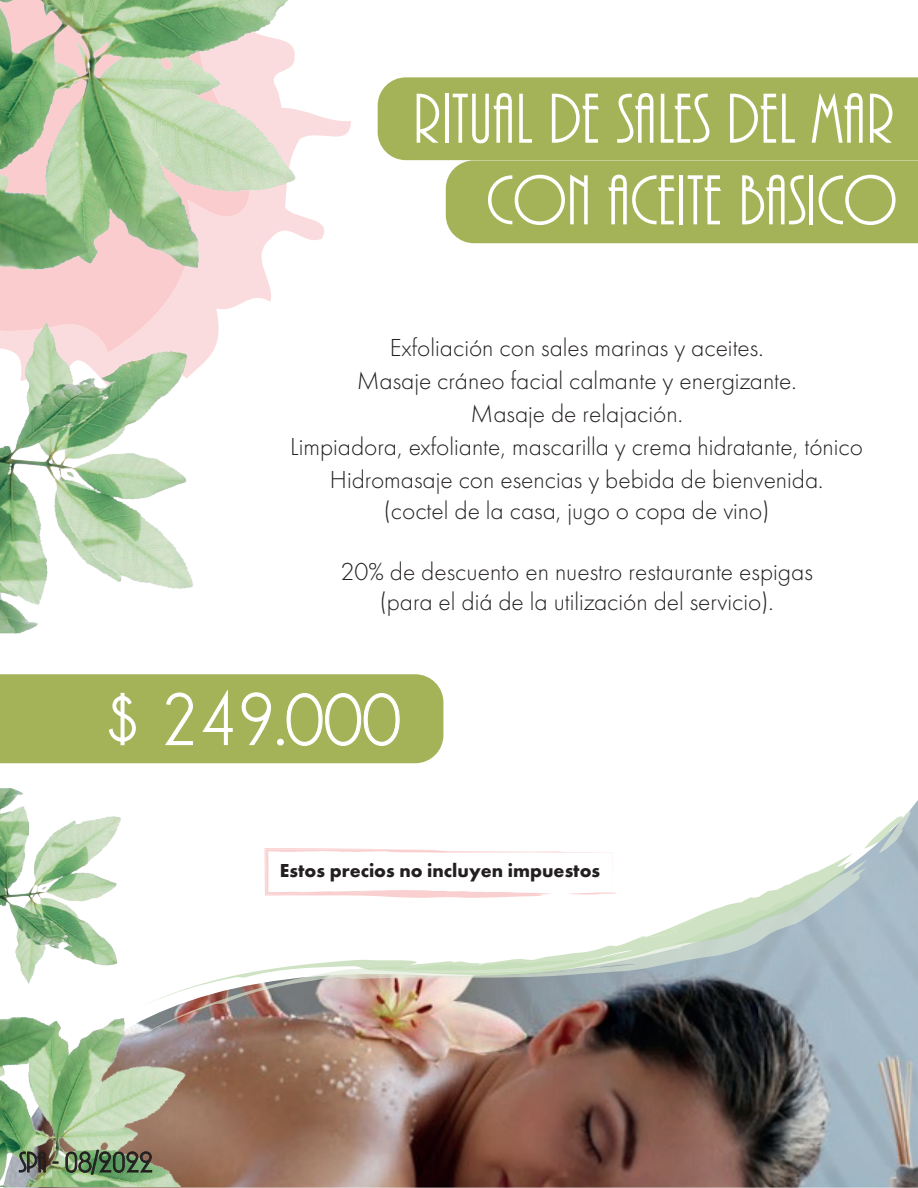
<style>
.page{position:relative;width:918px;height:1188px;background:#fff}
.page>*{position:absolute;margin:0;border:0;box-sizing:border-box;transform-origin:0 0}
.t1{font:73.8px "Champagne&Limousines";color:#fff}
.t2{font:73.5px/81.6px "ARBONNIE";letter-spacing:.005em;color:#fff;text-align:right}
.t3{font:30px "ARBONNIE";color:#231f20}
.t4{font:300 25.5px/33px "Futura PT";color:#231f20;text-align:center}
.t5{font:700 19.5px "Futura PT";color:#231f20}
</style>
<div class="page">
<img style="left:3px;top:800px;width:915px;height:388px">
<svg style="left:709px;top:859px;width:158px;height:188px;background:#6e7a82"></svg>
<svg style="left:864px;top:811px;width:46px;height:42px"></svg>
<svg style="left:709px;top:853px;width:144px;height:153px"></svg>
<img style="left:0;top:0;width:709px;height:1187px">
<div style="left:446px;top:160px;width:472px;height:83px;background:#a5b358"></div>
<div style="left:378px;top:77px;width:540px;height:83px;background:#a5b358"></div>
<svg style="left:0;top:674px;width:443px;height:89px;background:#aab761"></svg>
<svg style="left:265px;top:848px;width:352px;height:50px"></svg>
<svg style="left:19px;top:1151px;width:27px;height:22px"></svg>
<svg style="left:65px;top:1149px;width:87px;height:26px;background:#627e59"></svg>
<h2 class="t2" style="left:413px;top:77px;width:485px">RITUAL DE SALES DEL MAR<br>CON ACEITE BASICO</h2>
<p class="t4" style="left:290px;top:331px;width:574px">Exfoliación con sales marinas y aceites.<br>Masaje cráneo facial calmante y energizante.<br>Masaje de relajación.<br>Limpiadora, exfoliante, mascarilla y crema hidratante, tónico Hidromasaje con esencias y bebida de bienvenida.</p>
<p class="t4" style="left:384px;top:494px;width:388px">(coctel de la casa, jugo o copa de vino)</p>
<p class="t4" style="left:341px;top:556px;width:474px;line-height:30.6px">20% de descuento en nuestro restaurante espigas (para el diá de la utilización del servicio).</p>
<h1 class="t1" style="left:103px;top:683px;width:299px">$ 249.000</h1>
<p class="t3" style="left:19px;top:1147px;width:135px">spa - 08/2022</p>
<p class="t5" style="left:280px;top:858px;width:322px">Estos precios no incluyen impuestos</p>
</div>
